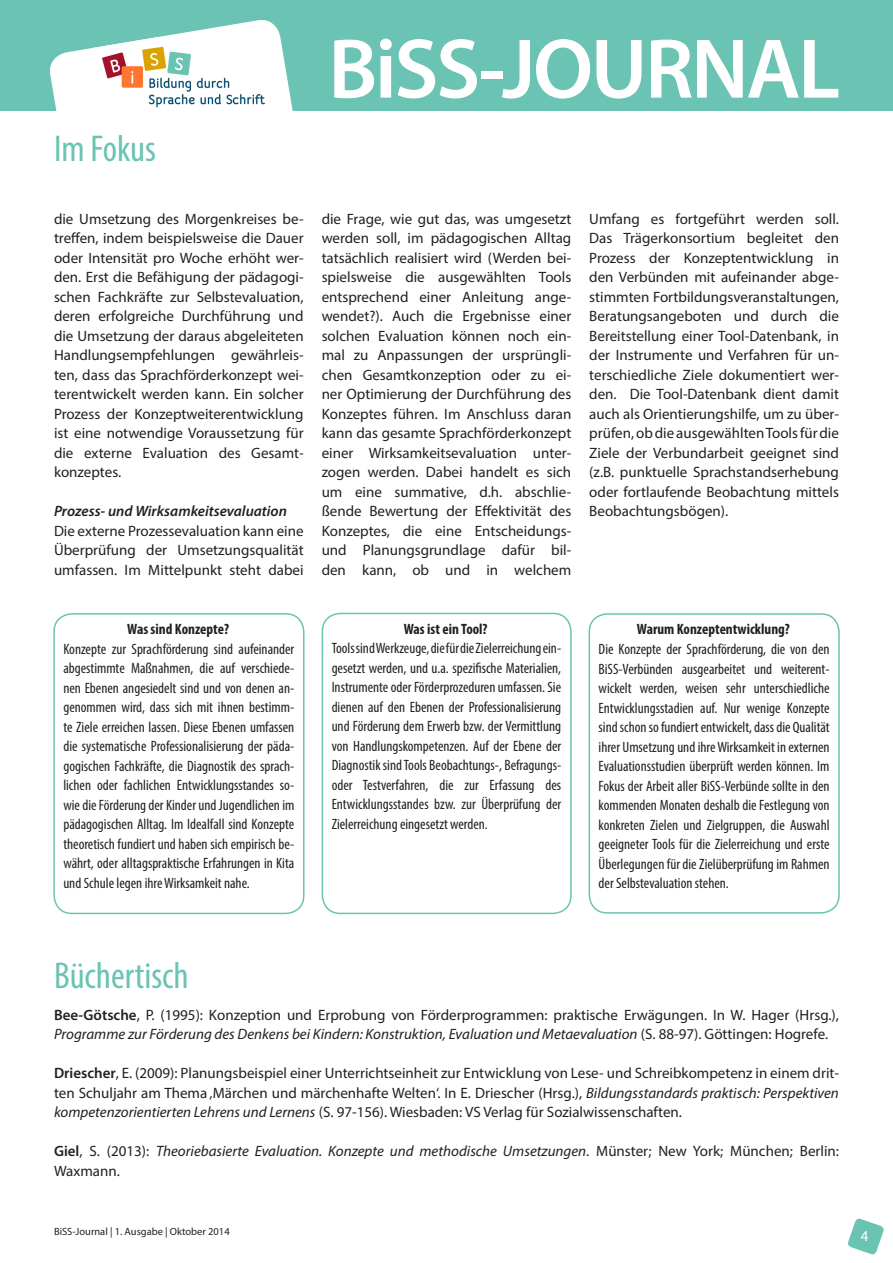
<style>
.page{position:relative;width:893px;height:1263px;background:#fff}
.page>*{position:absolute;margin:0;border:0;box-sizing:border-box;transform-origin:0 0}
.t1{font:600 85.5px "Myriad Pro";letter-spacing:-.03em;color:#fff}
.BiSS_Head_1{font:condensed 37.5px "Myriad Pro";color:#6ac3b3}
.BiSS_Body{font:15px/19.5px "Myriad Pro";color:#231f20;text-align:justify}
.Body_reverse{font:condensed 15px/19.5px "Myriad Pro";color:#231f20;text-align:justify}
.BiSS_Body-2{font:italic 15px/19.5px "Myriad Pro";color:#231f20}
.Body_reverse-2{font:700 condensed 15px "Myriad Pro";color:#231f20}
.BiSS_Body-3{font:italic 600 15px "Myriad Pro";color:#231f20}
.t2{font:15px "Myriad Pro";color:#fff}
.t3{font:10.5px "Myriad Pro";color:#231f20}
.s1{font-weight:600}
.s2{font-style:italic}
.s3{font-weight:600;font-style:normal}
.s4{font-style:normal}
</style>
<div class="page">
<svg style="left:848px;top:1218px;width:36px;height:37px"></svg>
<div style="left:0;top:0;width:893px;height:111px;background:#6ac3b3"></div>
<svg style="left:50px;top:20px;width:243px;height:91px"></svg>
<img style="left:93px;top:37px;width:182px;height:74px">
<div style="left:322px;top:613px;width:250px;height:301px;border:2px solid #6ac3b3;border-radius:18px"></div>
<div style="left:589px;top:613px;width:251px;height:301px;border:2px solid #6ac3b3;border-radius:18px"></div>
<div style="left:53px;top:613px;width:251px;height:301px;border:2px solid #6ac3b3;border-radius:18px"></div>
<p class="BiSS_Head_1" style="left:54px;top:126px;width:104px">Im Fokus</p>
<h1 class="t1" style="left:328px;top:15px;width:513px">BiSS-JOURNAL</h1>
<p class="BiSS_Body" style="left:54px;top:209px;width:251px">die Umsetzung des Morgenkreises be&shy;treffen, indem beispielsweise die Dauer oder Intensität pro Woche erhöht wer&shy;den. Erst die Befähigung der pädagogi&shy;schen Fachkräfte zur Selbstevaluation, deren erfolgreiche Durchführung und die Umsetzung der daraus abgeleiteten Handlungsempfehlungen gewährleis&shy;ten, dass das Sprachförderkonzept wei&shy;terentwickelt werden kann. Ein solcher Prozess der Konzeptweiterentwicklung ist eine notwendige Voraussetzung für die externe Evaluation des Gesamt&shy;konzeptes.</p>
<p class="BiSS_Body-3" style="left:54px;top:502px;width:234px">Prozess- und Wirksamkeitsevaluation</p>
<p class="BiSS_Body" style="left:54px;top:521px;width:251px">Die externe Prozessevaluation kann eine Überprüfung der Umsetzungsqualität umfassen. Im Mittelpunkt steht dabei</p>
<p class="Body_reverse-2" style="left:127px;top:620px;width:103px">Was sind Konzepte?</p>
<p class="Body_reverse" style="left:63px;top:639px;width:233px">Konzepte zur Sprachförderung sind aufeinander abgestimmte Maßnahmen, die auf verschiede&shy;nen Ebenen angesiedelt sind und von denen an&shy;genommen wird, dass sich mit ihnen bestimm&shy;te Ziele erreichen lassen. Diese Ebenen umfassen die systematische Professionalisierung der päda&shy;gogischen Fachkräfte, die Diagnostik des sprach&shy;lichen oder fachlichen Entwicklungsstandes so&shy;wie die Förderung der Kinder und Jugendlichen im pädagogischen Alltag. Im Idealfall sind Konzepte theoretisch fundiert und haben sich empirisch be&shy;währt, oder alltagspraktische Erfahrungen in Kita und Schule legen ihre Wirksamkeit nahe.</p>
<p class="BiSS_Body" style="left:322px;top:209px;width:251px">die Frage, wie gut das, was umgesetzt werden soll, im pädagogischen Alltag tatsächlich realisiert wird (Werden bei&shy;spielsweise die ausgewählten Tools entsprechend einer Anleitung ange&shy;wendet?). Auch die Ergebnisse einer solchen Evaluation können noch ein&shy;mal zu Anpassungen der ursprüngli&shy;chen Gesamtkonzeption oder zu ei&shy;ner Optimierung der Durchführung des Konzeptes führen. Im Anschluss daran kann das gesamte Sprachförderkonzept einer Wirksamkeitsevaluation unter&shy;zogen werden. Dabei handelt es sich um eine summative, d.h. abschlie&shy;ßende Bewertung der Effektivität des Konzeptes, die eine Entscheidungs&shy;und Planungsgrundlage dafür bil&shy;den kann, ob und in welchem</p>
<p class="BiSS_Body" style="left:589px;top:209px;width:251px">Umfang es fortgeführt werden soll.<br>Das Trägerkonsortium begleitet den Prozess der Konzeptentwicklung in den Verbünden mit aufeinander abge&shy;stimmten Fortbildungsveranstaltungen, Beratungsangeboten und durch die Bereitstellung einer Tool-Datenbank, in der Instrumente und Verfahren für un&shy;terschiedliche Ziele dokumentiert wer&shy;den. Die Tool-Datenbank dient damit auch als Orientierungshilfe, um zu über&shy;prüfen, ob die ausgewählten Tools für die Ziele der Verbundarbeit geeignet sind (z.B. punktuelle Sprachstandserhebung oder fortlaufende Beobachtung mittels Beobachtungsbögen).</p>
<p class="Body_reverse-2" style="left:404px;top:620px;width:85px">Was ist ein Tool?</p>
<p class="Body_reverse" style="left:332px;top:638px;width:231px">Tools sind Werkzeuge, die für die Zielerreichung ein&shy;gesetzt werden, und u.a. spezifische Materialien, Instrumente oder Förderprozeduren umfassen. Sie dienen auf den Ebenen der Professionalisierung und Förderung dem Erwerb bzw. der Vermittlung von Handlungskompetenzen. Auf der Ebene der Diagnostik sind Tools Beobachtungs-, Befragungs&shy;oder Testverfahren, die zur Erfassung des Entwicklungsstandes bzw. zur Überprüfung der Zielerreichung eingesetzt werden.</p>
<p class="Body_reverse-2" style="left:637px;top:620px;width:155px">Warum Konzeptentwicklung?</p>
<p class="Body_reverse" style="left:599px;top:639px;width:233px">Die Konzepte der Sprachförderung, die von den BiSS-Verbünden ausgearbeitet und weiterent&shy;wickelt werden, weisen sehr unterschiedliche Entwicklungsstadien auf. Nur wenige Konzepte sind schon so fundiert entwickelt, dass die Qualität ihrer Umsetzung und ihre Wirksamkeit in externen Evaluationsstudien überprüft werden können. Im Fokus der Arbeit aller BiSS-Verbünde sollte in den kommenden Monaten deshalb die Festlegung von konkreten Zielen und Zielgruppen, die Auswahl geeigneter Tools für die Zielerreichung und erste Überlegungen für die Zielüberprüfung im Rahmen der Selbstevaluation stehen.</p>
<p class="BiSS_Head_1" style="left:54px;top:953px;width:136px">Büchertisch</p>
<p class="BiSS_Body" style="left:54px;top:1005px;width:786px"><span class="s1">Bee-Götsche</span>, P. (1995): Konzeption und Erprobung von Förderprogrammen: praktische Erwägungen. In W. Hager (Hrsg.),<br><span class="s2">Programme zur Förderung des Denkens bei Kindern: Konstruktion, Evaluation und Metaevaluation</span> (S. 88-97). Göttingen: Hogrefe.</p>
<p class="BiSS_Body" style="left:54px;top:1063px;width:786px"><span class="s1">Driescher</span>, E. (2009): Planungsbeispiel einer Unterrichtseinheit zur Entwicklung von Lese- und Schreibkompetenz in einem drit&shy;ten Schuljahr am Thema ‚Märchen und märchenhafte Welten‘. In E. Driescher (Hrsg.), <span class="s2">Bildungsstandards praktisch: Perspektiven kompetenzorientierten Lehrens und Lernens</span> (S. 97-156). Wiesbaden: VS Verlag für Sozialwissenschaften.</p>
<p class="BiSS_Body-2" style="left:54px;top:1141px;width:786px"><span class="s3">Giel</span><span class="s4">, S. (2013):</span> Theoriebasierte Evaluation. Konzepte und methodische Umsetzungen<span class="s4">. Münster; New York; München; Berlin:<br>Waxmann.</span></p>
<p class="t3" style="left:54px;top:1224px;width:177px">BiSS-Journal | 1. Ausgabe | Oktober 2014</p>
<p class="t2" style="left:861px;top:1227px;width:9px">4</p>
</div>
